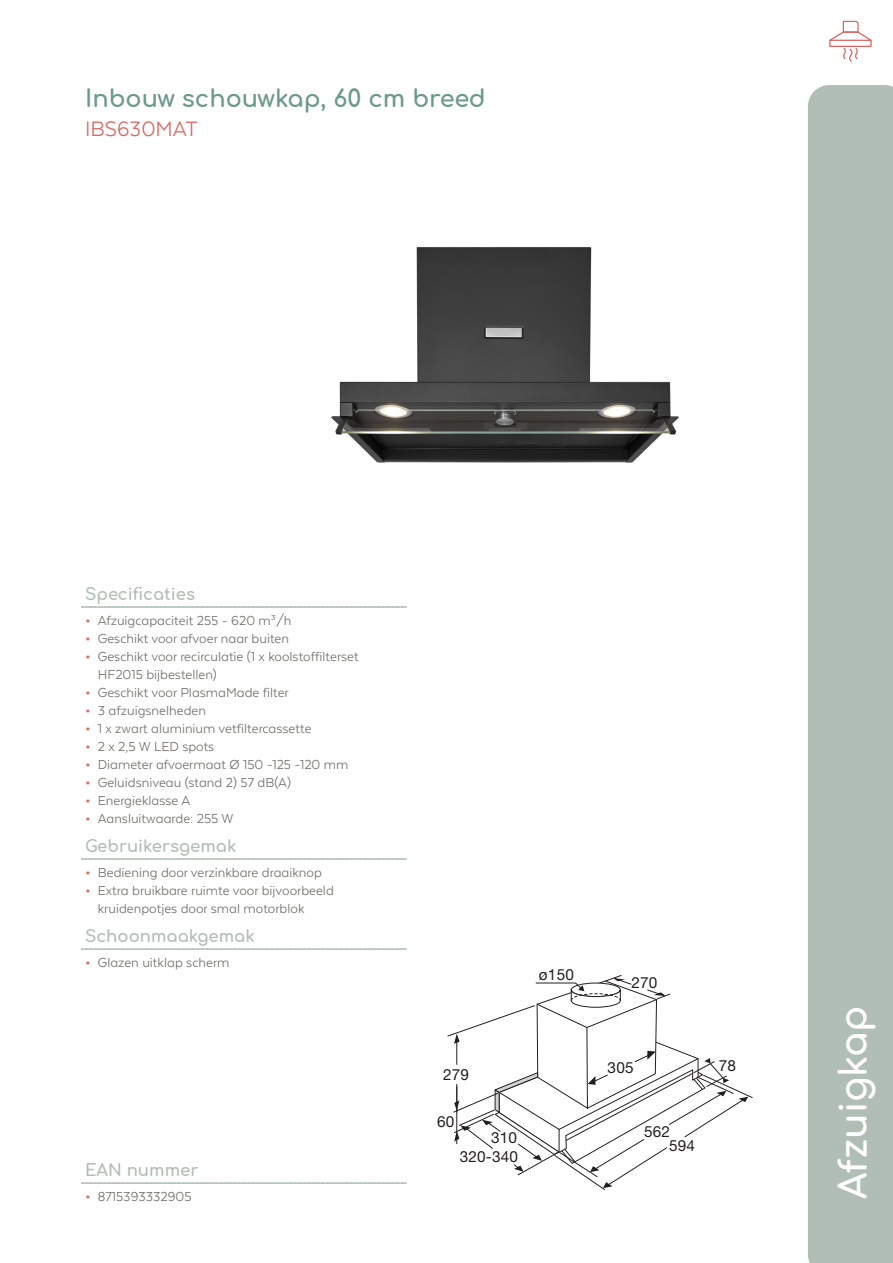
<style>
.page{position:relative;width:893px;height:1263px;background:#fff}
.page>*{position:absolute;margin:0;border:0;box-sizing:border-box;transform-origin:0 0}
.t1{font:700 37.5px "Comfortaa";color:#fff}
.Productomschrijving{font:700 24px "Comfortaa";color:#6c9a89}
.Typenummer{font:24px "Texta Alt";color:#d86762}
.Producttekst_tussenk{font:700 16.5px "Comfortaa";color:#b1beb5}
.t2{font:15.45px "Helvetica Neue LT Std";letter-spacing:.01em;color:#231f20}
.t3{font:15px/18px "Texta Alt";color:#706d68}
.s1{font-weight:700;font-size:18px;color:#d86762}
</style>
<div class="page">
<div style="left:808px;top:85px;width:85px;height:1178px;background:#b1beb5"></div>
<svg style="left:829px;top:20px;width:43px;height:42px"></svg>
<svg style="left:82px;top:606px;width:324px;height:2px"></svg>
<svg style="left:82px;top:858px;width:324px;height:2px"></svg>
<svg style="left:82px;top:948px;width:324px;height:2px"></svg>
<svg style="left:82px;top:1182px;width:324px;height:2px"></svg>
<svg style="left:447px;top:975px;width:306px;height:215px"></svg>
<img style="left:331px;top:247px;width:348px;height:216px">
<p class="Productomschrijving" style="left:85px;top:76px;width:402px">Inbouw schouwkap, 60 cm breed</p>
<p class="Typenummer" style="left:85px;top:116px;width:114px">IBS630MAT</p>
<p class="Producttekst_tussenk" style="left:85px;top:579px;width:112px">Specificaties</p>
<p class="t3" style="left:85px;top:611px;width:208px"><span class="s1">•</span> Afzuigcapaciteit 255 - 620 m³/h</p>
<p class="t3" style="left:85px;top:629px;width:206px"><span class="s1">•</span> Geschikt voor afvoer naar buiten</p>
<p class="t3" style="left:98px;top:647px;width:262px;text-indent:-13px"><span class="s1">•</span> Geschikt voor recirculatie (1 x koolstoffilterset<br>HF2015 bijbestellen)</p>
<p class="t3" style="left:85px;top:683px;width:205px"><span class="s1">•</span> Geschikt voor PlasmaMade filter</p>
<p class="t3" style="left:85px;top:701px;width:123px"><span class="s1">•</span> 3 afzuigsnelheden</p>
<p class="t3" style="left:85px;top:719px;width:228px"><span class="s1">•</span> 1 x zwart aluminium vetfiltercassette</p>
<p class="t3" style="left:85px;top:737px;width:131px"><span class="s1">•</span> 2 x 2,5 W LED spots</p>
<p class="t3" style="left:85px;top:755px;width:265px"><span class="s1">•</span> Diameter afvoermaat Ø 150 -125 -120 mm</p>
<p class="t3" style="left:85px;top:773px;width:207px"><span class="s1">•</span> Geluidsniveau (stand 2) 57 dB(A)</p>
<p class="t3" style="left:85px;top:791px;width:107px"><span class="s1">•</span> Energieklasse A</p>
<p class="t3" style="left:85px;top:809px;width:150px"><span class="s1">•</span> Aansluitwaarde: 255 W</p>
<p class="Producttekst_tussenk" style="left:85px;top:831px;width:153px">Gebruikersgemak</p>
<p class="t3" style="left:85px;top:863px;width:238px"><span class="s1">•</span> Bediening door verzinkbare draaiknop</p>
<p class="t3" style="left:98px;top:881px;width:238px;text-indent:-13px"><span class="s1">•</span> Extra bruikbare ruimte voor bijvoorbeeld kruidenpotjes door smal motorblok</p>
<p class="Producttekst_tussenk" style="left:85px;top:921px;width:171px">Schoonmaakgemak</p>
<p class="t3" style="left:85px;top:953px;width:146px"><span class="s1">•</span> Glazen uitklap scherm</p>
<p class="Producttekst_tussenk" style="left:85px;top:1155px;width:115px">EAN nummer</p>
<p class="t3" style="left:85px;top:1187px;width:108px"><span class="s1">•</span> 8715393332905</p>
<p class="t2" style="left:539px;top:965px;width:36px">ø150</p>
<p class="t2" style="left:443px;top:1065px;width:27px">279</p>
<p class="t2" style="left:437px;top:1112px;width:19px">60</p>
<p class="t2" style="left:491px;top:1128px;width:27px">310</p>
<p class="t2" style="left:460px;top:1147px;width:60px">320-340</p>
<p class="t2" style="left:631px;top:974px;width:27px">270</p>
<p class="t2" style="left:608px;top:1058px;width:27px">305</p>
<p class="t2" style="left:719px;top:1056px;width:19px">78</p>
<p class="t2" style="left:644px;top:1122px;width:27px">562</p>
<p class="t2" style="left:669px;top:1136px;width:27px">594</p>
<h1 class="t1" style="left:819px;top:1199px;width:195px;rotate:-90deg">Afzuigkap</h1>
</div>
